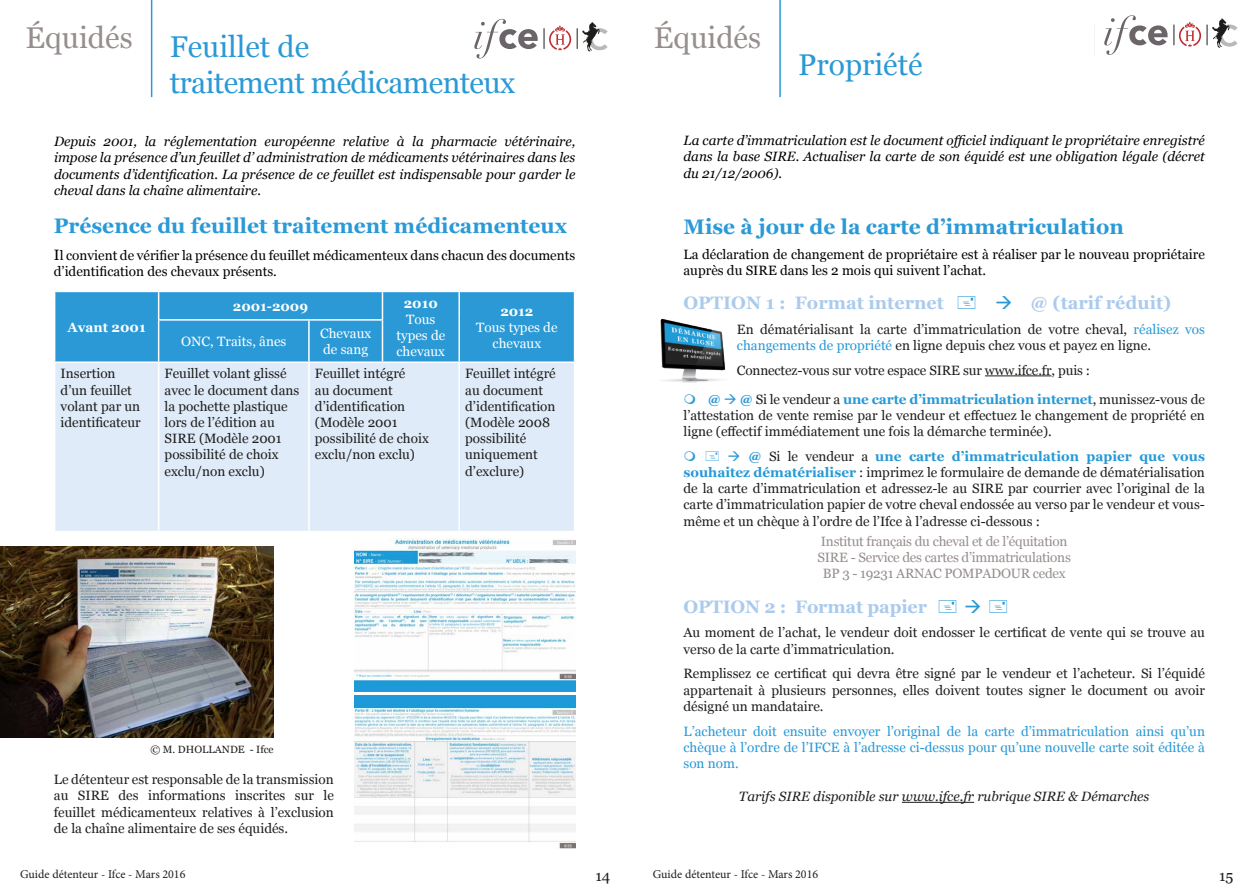
<style>
.page{position:relative;width:1259px;height:893px;background:#fff}
.page>*{position:absolute;margin:0;border:0;box-sizing:border-box;transform-origin:0 0}
.t1{font:30px/36px "Georgia";letter-spacing:-.02em;color:#2a99d6}
.t2{font:30px "Georgia";color:#968e8c}
.t3{font:30px "Georgia";color:#2a99d6}
.t4{font:700 21px "Georgia";color:#2a99d6}
.t5{font:700 18px "Georgia";color:#aacbed}
.t6{font:15px "Georgia";color:#1d1d1b}
.t7{font:13.5px/16.2px "Georgia";color:#1d1d1b}
.t8{font:italic 13.5px/16.2px "Georgia";color:#000;text-align:justify}
.t9{font:13.5px/16.2px "Georgia";color:#000}
.t10{font:13.5px/16.2px "Georgia";color:#2699d6;text-align:justify}
.t11{font:13.5px/16.2px "Georgia";letter-spacing:-.02em;color:#968e8c;text-align:center}
.t12{font:13.5px/16.2px "Georgia";color:#fff;text-align:center}
.t13{font:italic 13.5px "Georgia";color:#1d1d1b}
.t14{font:700 13.5px "Georgia";color:#fff}
.t15{font:12px "Minion Pro";color:#1d1d1b}
.t16{font:10.5px "Georgia";color:#1d1d1b}
.s1{color:#2699d6}
.s2{font-weight:700;color:#2699d6}
.s3{font-size:15px}
</style>
<div class="page">
<hr style="left:465px;top:28px;width:1px;height:32px;background:#1d1d1b">
<svg style="left:474px;top:19px;width:64px;height:40px"></svg>
<svg style="left:577px;top:22px;width:31px;height:29px"></svg>
<svg style="left:544px;top:25px;width:27px;height:26px"></svg>
<hr style="left:1095px;top:25px;width:1px;height:31px;background:#1d1d1b">
<svg style="left:1104px;top:15px;width:63px;height:40px"></svg>
<svg style="left:1173px;top:18px;width:64px;height:30px"></svg>
<hr style="left:779px;top:0;width:2px;height:97px;background:#2a99d6">
<hr style="left:151px;top:0;width:1px;height:97px;background:#2a99d6">
<hr style="left:985px;top:376px;width:66px;height:1px;background:#1d1d1b">
<hr style="left:902px;top:802px;width:72px;height:1px;background:#1d1d1b">
<img style="left:355px;top:538px;width:220px;height:153px">
<img style="left:355px;top:695px;width:220px;height:153px">
<img style="left:0;top:546px;width:274px;height:192px">
<div style="left:55px;top:363px;width:519px;height:168px;background:#dfebf9"></div>
<div style="left:54px;top:291px;width:521px;height:70px;background:#2a99d6"></div>
<hr style="left:54px;top:320px;width:1px;height:41px;background:#fff">
<hr style="left:158px;top:319px;width:151px;height:2px;background:#fff">
<hr style="left:158px;top:321px;width:1px;height:40px;background:#fff">
<hr style="left:309px;top:319px;width:74px;height:2px;background:#fff">
<hr style="left:308px;top:321px;width:2px;height:40px;background:#fff">
<hr style="left:382px;top:321px;width:1px;height:40px;background:#fff">
<hr style="left:458px;top:320px;width:2px;height:41px;background:#fff">
<hr style="left:574px;top:320px;width:1px;height:41px;background:#fff">
<hr style="left:158px;top:363px;width:1px;height:168px;background:#fff">
<hr style="left:308px;top:363px;width:2px;height:168px;background:#fff">
<hr style="left:458px;top:363px;width:2px;height:168px;background:#fff">
<img style="left:660px;top:319px;width:66px;height:63px">
<h1 class="t2" style="left:26px;top:19px;width:109px">Équidés</h1>
<h1 class="t2" style="left:654px;top:19px;width:109px">Équidés</h1>
<h1 class="t1" style="left:170px;top:29px;width:347px">Feuillet de<br>traitement médicamenteux</h1>
<h1 class="t3" style="left:798px;top:47px;width:126px">Propriété</h1>
<p class="t8" style="left:54px;top:134px;width:523px">Depuis 2001, la réglementation européenne relative à la pharmacie vétérinaire, impose la présence d’un feuillet d’ administration de médicaments vétérinaires dans les documents d’identification. La présence de ce feuillet est indispensable pour garder le cheval dans la chaîne alimentaire.</p>
<p class="t8" style="left:683px;top:133px;width:523px">La carte d’immatriculation est le document officiel indiquant le propriétaire enregistré dans la base SIRE. Actualiser la carte de son équidé est une obligation légale (décret du 21/12/2006).</p>
<h2 class="t4" style="left:683px;top:213px;width:442px">Mise à jour de la carte d’immatriculation</h2>
<p class="t9" style="left:683px;top:246px;width:523px">La déclaration de changement de propriétaire est à réaliser par le nouveau propriétaire auprès du SIRE dans les 2 mois qui suivent l’achat.</p>
<h3 class="t5" style="left:683px;top:291px;width:262px">OPTION 1 : Format internet</h3>
<h3 class="t5" style="left:995px;top:291px;width:178px"><span class="s1">→</span> @ (tarif réduit)</h3>
<p class="t7" style="left:737px;top:321px;width:469px">En dématérialisant la carte d’immatriculation de votre cheval, <span class="s1">réalisez vos changements de propriété</span> en ligne depuis chez vous et payez en ligne.</p>
<p class="t7" style="left:708px;top:356px;width:499px;line-height:29px;text-indent:29px">Connectez-vous sur votre espace SIRE sur www.ifce.fr, puis :<br><span class="s2">@</span> <span class="s1">→</span> <span class="s2">@</span> Si le vendeur a <span class="s2">une carte d’immatriculation internet</span>, munissez-vous de</p>
<p class="t7" style="left:683px;top:407px;width:523px">l’attestation de vente remise par le vendeur et effectuez le changement de propriété en ligne (effectif immédiatement une fois la démarche terminée).</p>
<p class="t7" style="left:683px;top:448px;width:523px;text-align:justify;text-indent:44px"><span class="s1">→</span> <span class="s2">@</span> Si le vendeur a <span class="s2">une carte d’immatriculation papier que vous souhaitez dématérialiser</span> : imprimez le formulaire de demande de dématérialisation de la carte d’immatriculation et adressez-le au SIRE par courrier avec l’original de la carte d’immatriculation papier de votre cheval endossée au verso par le vendeur et vous&shy;même et un chèque à l’ordre de l’Ifce à l’adresse ci-dessous :</p>
<p class="t11" style="left:817px;top:534px;width:255px">Institut français du cheval et de l’équitation<br>SIRE - Service des cartes d’immatriculations<br>BP 3 - 19231 ARNAC POMPADOUR cedex</p>
<h3 class="t5" style="left:683px;top:595px;width:245px">OPTION 2 : Format papier</h3>
<p class="t7" style="left:683px;top:625px;width:523px">Au moment de l’achat, le vendeur doit endosser le certificat de vente qui se trouve au verso de la carte d’immatriculation.</p>
<p class="t7" style="left:683px;top:666px;width:523px;text-align:justify">Remplissez ce certificat qui devra être signé par le vendeur et l’acheteur. Si l’équidé appartenait à plusieurs personnes, elles doivent toutes signer le document ou avoir désigné un mandataire.</p>
<p class="t10" style="left:683px;top:723px;width:523px">L’acheteur doit ensuite envoyer l’original de la carte d’immatriculation ainsi qu’un chèque à l’ordre de l’IFCE à l’adresse ci-dessus pour qu’une nouvelle carte soit éditée à son nom.</p>
<p class="t13" style="left:739px;top:788px;width:412px">Tarifs SIRE disponible sur www.ifce.fr rubrique SIRE &amp; Démarches</p>
<h2 class="t4" style="left:54px;top:213px;width:515px">Présence du feuillet traitement médicamenteux</h2>
<p class="t9" style="left:54px;top:247px;width:523px"><span class="s3">I</span>l convient de vérifier la présence du feuillet médicamenteux dans chacun des documents d’identification des chevaux présents.</p>
<p class="t14" style="left:233px;top:297px;width:77px">2001-2009</p>
<p class="t14" style="left:404px;top:294px;width:35px">2010</p>
<p class="t12" style="left:396px;top:311px;width:50px">Tous types de chevaux</p>
<p class="t14" style="left:500px;top:302px;width:34px">2012</p>
<p class="t12" style="left:476px;top:319px;width:83px">Tous types de</p>
<p class="t14" style="left:68px;top:319px;width:80px">Avant 2001</p>
<p class="t12" style="left:320px;top:326px;width:53px;text-align:left">Chevaux de sang</p>
<p class="t12" style="left:181px;top:334px;width:107px">ONC, Traits, ânes</p>
<p class="t12" style="left:492px;top:336px;width:50px">chevaux</p>
<p class="t7" style="left:61px;top:366px;width:82px">Insertion d’un feuillet volant par un identificateur</p>
<p class="t7" style="left:165px;top:366px;width:136px">Feuillet volant glissé avec le document dans la pochette plastique lors de l’édition au<br>SIRE (Modèle 2001 possibilité de choix exclu/non exclu)</p>
<p class="t7" style="left:315px;top:366px;width:115px">Feuillet intégré<br>au document d’identification (Modèle 2001 possibilité de choix exclu/non exclu)</p>
<p class="t7" style="left:465px;top:366px;width:92px">Feuillet intégré au document d’identification (Modèle 2008 possibilité uniquement d’exclure)</p>
<p class="t16" style="left:150px;top:743px;width:125px">© M. DHOLLANDE - Ifce</p>
<p class="t7" style="left:54px;top:772px;width:281px;text-align:justify">Le détenteur est responsable de la transmission au SIRE des informations inscrites sur le feuillet médicamenteux relatives à l’exclusion de la chaîne alimentaire de ses équidés.</p>
<p class="t15" style="left:20px;top:866px;width:167px">Guide détenteur - Ifce - Mars 2016</p>
<p class="t6" style="left:595px;top:867px;width:16px">14</p>
<p class="t15" style="left:653px;top:866px;width:167px">Guide détenteur - Ifce - Mars 2016</p>
<p class="t6" style="left:1219px;top:867px;width:16px">15</p>
</div>
